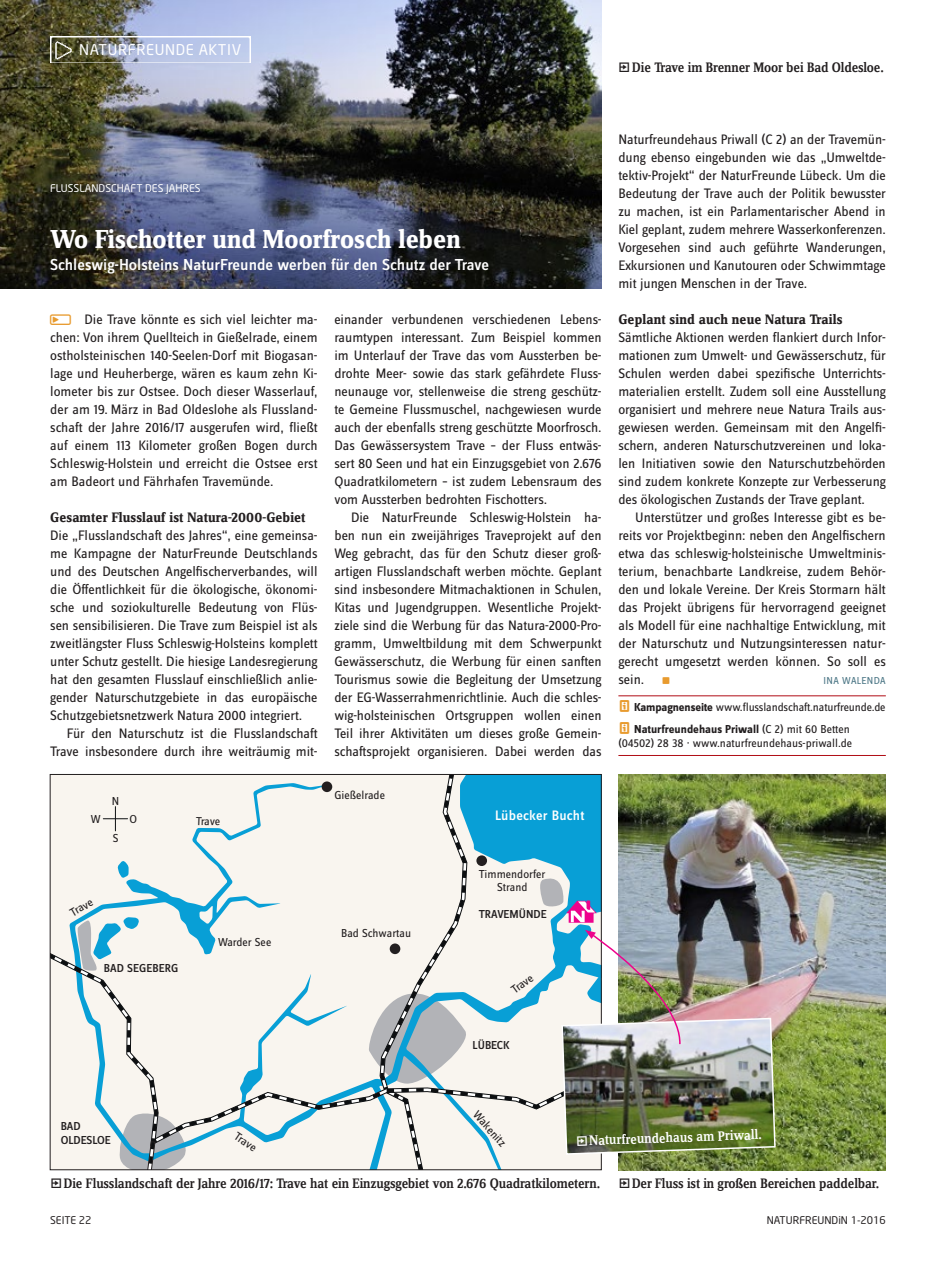
<style>
.page{position:relative;width:936px;height:1263px;background:#fff}
.page>*{position:absolute;margin:0;border:0;box-sizing:border-box;transform-origin:0 0}
.t1{font:27px "Zine Serif Dis OT Bld";color:#fff}
.t2{font:500 16.5px "Zine Sans Dis OT";color:#fff}
.t3{font:14.7px "Neo Sans";letter-spacing:.04em;color:#fff}
.t4{font:14.25px/18px "Zine Sans Dis OT";letter-spacing:-.005em;color:#231f20;text-align:justify}
.t5{font:500 14.25px "Zine Serif Dis OT";letter-spacing:-.01em;color:#231f20}
.t6{font:14.25px "Zine Serif Dis OT Bld";letter-spacing:.01em;color:#231f20}
.t7{font:500 14.25px "Zine Serif Dis OT";color:#fff}
.t8{font:500 14.25px "Zine Sans Dis OT";letter-spacing:.015em;color:#fff}
.t9{font:12px/22px "Zine Sans Dis OT";color:#231f20}
.t10{font:500 12px/13.5px "Zine Sans Dis OT";color:#231f20}
.t11{font:10.5px "Neo Sans";color:#231f20}
.t12{font:10.5px "Neo Sans";color:#fff}
.t13{font:10.5px "Zine Sans Dis OT";letter-spacing:.035em;color:#4e7887}
.s1{font-family:"NF Dfont Logo Und Specials";font-size:16.5px;color:#e89b2f}
.s2{font-family:"NF Dfont Logo Und Specials";color:#e89b2f}
.s3{font-family:"NF Dfont Logo Und Specials";font-size:15px;color:#e89b2f}
.s4{font-weight:700}
</style>
<div class="page">
<img style="left:0;top:0;width:601px;height:288px">
<img style="left:776px;top:774px;width:109px;height:396px">
<hr style="left:618px;top:695px;width:267px;height:1px;background:#b00d15">
<hr style="left:618px;top:755px;width:267px;height:1px;background:#b00d15">
<img style="left:50px;top:36px;width:201px;height:27px">
<img style="left:50px;top:774px;width:726px;height:396px">
<p class="t3" style="left:79px;top:41px;width:163px">NATURFREUNDE AKTIV</p>
<p class="t5" style="left:618px;top:60px;width:267px">ŇDie Trave im Brenner Moor bei Bad Oldesloe.</p>
<p class="t12" style="left:50px;top:181px;width:152px">FLUSSLANDSCHAFT DES JAHRES</p>
<h1 class="t1" style="left:50px;top:225px;width:412px">Wo Fischotter und Moorfrosch leben</h1>
<p class="t2" style="left:50px;top:256px;width:440px">Schleswig-Holsteins NaturFreunde werben für den Schutz der Trave</p>
<p class="t4" style="left:50px;top:311px;width:269px"><span class="s1">b</span>Die Trave könnte es sich viel leichter ma&shy;chen: Von ihrem Quellteich in Gießelrade, einem ostholsteinischen 140-Seelen-Dorf mit Biogasan&shy;lage und Heuherberge, wären es kaum zehn Ki&shy;lometer bis zur Ostsee. Doch dieser Wasserlauf, der am 19. März in Bad Oldeslohe als Flussland&shy;schaft der Jahre 2016/17 ausgerufen wird, fließt auf einem 113 Kilometer großen Bogen durch Schleswig-Holstein und erreicht die Ostsee erst am Badeort und Fährhafen Travemünde.</p>
<p class="t6" style="left:50px;top:510px;width:257px">Gesamter Flusslauf ist Natura-2000-Gebiet</p>
<p class="t4" style="left:50px;top:527px;width:269px">Die „Flusslandschaft des Jahres“, eine gemeinsa&shy;me Kampagne der NaturFreunde Deutschlands und des Deutschen Angelfischerverbandes, will die Öffentlichkeit für die ökologische, ökonomi&shy;sche und soziokulturelle Bedeutung von Flüs&shy;sen sensibilisieren. Die Trave zum Beispiel ist als zweitlängster Fluss Schleswig-Holsteins komplett unter Schutz gestellt. Die hiesige Landesregierung hat den gesamten Flusslauf einschließlich anlie&shy;gender Naturschutzgebiete in das europäische Schutzgebietsnetzwerk Natura 2000 integriert.</p>
<p class="t4" style="left:50px;top:725px;width:269px;text-align:right">Für den Naturschutz ist die Flusslandschaft<br>Trave insbesondere durch ihre weiträumig mit-</p>
<p class="t9" style="left:112px;top:790px;width:9px">N</p>
<p class="t9" style="left:113px;top:828px;width:7px">S</p>
<p class="t9" style="left:91px;top:808px;width:11px">W</p>
<p class="t9" style="left:129px;top:808px;width:9px">O</p>
<p class="t9" style="left:196px;top:810px;width:26px;rotate:2deg">Trave</p>
<p class="t9" style="left:66px;top:904px;width:26px;rotate:-30deg">Trave</p>
<p class="t10" style="left:104px;top:962px;width:76px">BAD SEGEBERG</p>
<p class="t9" style="left:218px;top:932px;width:55px">Warder See</p>
<p class="t4" style="left:334px;top:311px;width:269px">einander verbundenen verschiedenen Lebens&shy;raumtypen interessant. Zum Beispiel kommen im Unterlauf der Trave das vom Aussterben be&shy;drohte Meer- sowie das stark gefährdete Fluss&shy;neunauge vor, stellenweise die streng geschütz&shy;te Gemeine Flussmuschel, nachgewiesen wurde auch der ebenfalls streng geschützte Moorfrosch.<br>Das Gewässersystem Trave – der Fluss entwäs&shy;sert 80 Seen und hat ein Einzugsgebiet von 2.676<br>Quadratkilometern – ist zudem Lebensraum des vom Aussterben bedrohten Fischotters.</p>
<p class="t4" style="left:334px;top:509px;width:269px;text-indent:17px">Die NaturFreunde Schleswig-Holstein ha&shy;ben nun ein zweijähriges Traveprojekt auf den Weg gebracht, das für den Schutz dieser groß&shy;artigen Flusslandschaft werben möchte. Geplant sind insbesondere Mitmachaktionen in Schulen, Kitas und Jugendgruppen. Wesentliche Projekt&shy;ziele sind die Werbung für das Natura-2000-Pro&shy;gramm, Umweltbildung mit dem Schwerpunkt Gewässerschutz, die Werbung für einen sanften Tourismus sowie die Begleitung der Umsetzung der EG-Wasserrahmenrichtlinie. Auch die schles&shy;wig-holsteinischen Ortsgruppen wollen einen Teil ihrer Aktivitäten um dieses große Gemein&shy;schaftsprojekt organisieren. Dabei werden das</p>
<p class="t9" style="left:334px;top:784px;width:52px">Gießelrade</p>
<p class="t9" style="left:341px;top:922px;width:72px">Bad Schwartau</p>
<p class="t8" style="left:495px;top:808px;width:91px">Lübecker Bucht</p>
<p class="t9" style="left:478px;top:867px;width:68px;line-height:13.5px;text-align:center">Timmendorfer<br>Strand</p>
<p class="t10" style="left:478px;top:908px;width:69px">TRAVEMÜNDE</p>
<p class="t9" style="left:506px;top:982px;width:26px;rotate:-36deg">Trave</p>
<p class="t4" style="left:618px;top:131px;width:269px">Naturfreundehaus Priwall (C 2) an der Travemün&shy;dung ebenso eingebunden wie das „Umweltde&shy;tektiv-Projekt“ der NaturFreunde Lübeck. Um die Bedeutung der Trave auch der Politik bewusster zu machen, ist ein Parlamentarischer Abend in Kiel geplant, zudem mehrere Wasserkonferenzen.<br>Vorgesehen sind auch geführte Wanderungen, Exkursionen und Kanutouren oder Schwimmtage mit jungen Menschen in der Trave.</p>
<p class="t6" style="left:618px;top:312px;width:225px">Geplant sind auch neue Natura Trails</p>
<p class="t4" style="left:618px;top:329px;width:269px">Sämtliche Aktionen werden flankiert durch Infor&shy;mationen zum Umwelt- und Gewässerschutz, für Schulen werden dabei spezifische Unterrichts&shy;materialien erstellt. Zudem soll eine Ausstellung organisiert und mehrere neue Natura Trails aus&shy;gewiesen werden. Gemeinsam mit den Angelfi&shy;schern, anderen Naturschutzvereinen und loka&shy;len Initiativen sowie den Naturschutzbehörden sind zudem konkrete Konzepte zur Verbesserung des ökologischen Zustands der Trave geplant.</p>
<p class="t4" style="left:618px;top:509px;width:269px;text-indent:17px">Unterstützer und großes Interesse gibt es be&shy;reits vor Projektbeginn: neben den Angelfischern etwa das schleswig-holsteinische Umweltminis&shy;terium, benachbarte Landkreise, zudem Behör&shy;den und lokale Vereine. Der Kreis Stormarn hält das Projekt übrigens für hervorragend geeignet als Modell für eine nachhaltige Entwicklung, mit der Naturschutz und Nutzungsinteressen natur&shy;gerecht umgesetzt werden können. So soll es sein. <span class="s2">c</span></p>
<p class="t13" style="left:823px;top:676px;width:64px">INA WALENDA</p>
<p class="t9" style="left:618px;top:697px;width:269px"><span class="s3">T</span> <span class="s4">Kampagnenseite</span> www.flusslandschaft.naturfreunde.de<br><span class="s3">T</span> <span class="s4">Naturfreundehaus Priwall</span> (C 2) mit 60 Betten</p>
<p class="t9" style="left:618px;top:732px;width:235px">(04502) 28 38 ∙ www.naturfreundehaus-priwall.de</p>
<p class="t10" style="left:472px;top:1038px;width:38px">LÜBECK</p>
<p class="t10" style="left:61px;top:1120px;width:52px">BAD<br>OLDESLOE</p>
<p class="t9" style="left:241px;top:1126px;width:26px;rotate:34deg">Trave</p>
<p class="t9" style="left:483px;top:1106px;width:44px;rotate:48deg">Wakenitz</p>
<p class="t7" style="left:575px;top:1134px;width:187px;rotate:-2deg">ŇNaturfreundehaus am Priwall.</p>
<p class="t5" style="left:50px;top:1176px;width:551px">ŇDie Flusslandschaft der Jahre 2016/17: Trave hat ein Einzugsgebiet von 2.676 Quadratkilometern.</p>
<p class="t5" style="left:618px;top:1176px;width:262px">ŇDer Fluss ist in großen Bereichen paddelbar.</p>
<p class="t11" style="left:50px;top:1214px;width:43px">SEITE 22</p>
<p class="t11" style="left:766px;top:1214px;width:121px">NATURFREUNDiN 1-2016</p>
</div>
